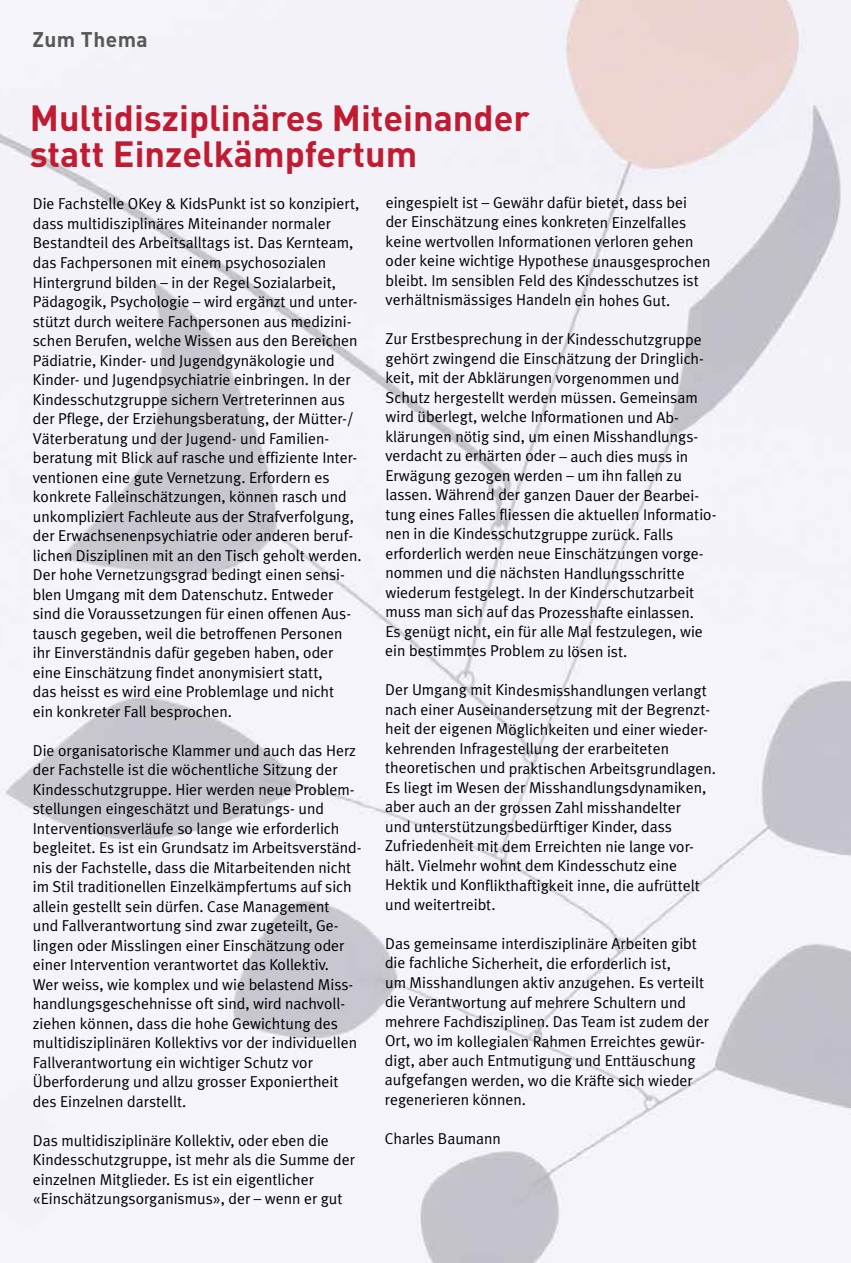
<style>
.page{position:relative;width:851px;height:1263px;background:#fff}
.page>*{position:absolute;margin:0;border:0;box-sizing:border-box;transform-origin:0 0}
.t1{font:700 36px/36px "DIN";color:#c11b32}
.t2{font:700 21px "DIN";letter-spacing:.02em;color:#575756}
.t3{font:15.75px/19.5px "Meta Plus Normal";color:#000}
</style>
<div class="page">
<img style="left:0;top:0;width:850px;height:1263px">
<h2 class="t2" style="left:32px;top:26px;width:117px">Zum Thema</h2>
<h1 class="t1" style="left:30px;top:98px;width:501px">Multidisziplinäres Miteinander statt Einzelkämpfertum</h1>
<p class="t3" style="left:385px;top:193px;width:326px">eingespielt ist – Gewähr dafür bietet, dass bei der Einschätzung eines konkreten Einzelfalles keine wertvollen Informationen verloren gehen oder keine wichtige Hypothese unausgesprochen bleibt. Im sensiblen Feld des Kindesschutzes ist verhältnismässiges Handeln ein hohes Gut.</p>
<p class="t3" style="left:385px;top:329px;width:332px">Zur Erstbesprechung in der Kindesschutzgruppe gehört zwingend die Einschätzung der Dringlich&shy;keit, mit der Abklärungen vorgenommen und Schutz hergestellt werden müssen. Gemeinsam wird überlegt, welche Informationen und Ab&shy;klärungen nötig sind, um einen Misshandlungs&shy;verdacht zu erhärten oder – auch dies muss in Erwägung gezogen werden – um ihn fallen zu lassen. Während der ganzen Dauer der Bearbei&shy;tung eines Falles fliessen die aktuellen Informatio&shy;nen in die Kindesschutzgruppe zurück. Falls erforderlich werden neue Einschätzungen vorge&shy;nommen und die nächsten Handlungsschritte wiederum festgelegt. In der Kinderschutzarbeit muss man sich auf das Prozesshafte einlassen.<br>Es genügt nicht, ein für alle Mal festzulegen, wie ein bestimmtes Problem zu lösen ist.</p>
<p class="t3" style="left:385px;top:680px;width:332px">Der Umgang mit Kindesmisshandlungen verlangt nach einer Auseinandersetzung mit der Begrenzt&shy;heit der eigenen Möglichkeiten und einer wieder&shy;kehrenden Infragestellung der erarbeiteten theoretischen und praktischen Arbeitsgrundlagen.<br>Es liegt im Wesen der Misshandlungsdynamiken, aber auch an der grossen Zahl misshandelter<br>und unterstützungsbedürftiger Kinder, dass Zufriedenheit mit dem Erreichten nie lange vor&shy;hält. Vielmehr wohnt dem Kindesschutz eine Hektik und Konflikthaftigkeit inne, die aufrüttelt und weitertreibt.</p>
<p class="t3" style="left:385px;top:934px;width:325px">Das gemeinsame interdisziplinäre Arbeiten gibt die fachliche Sicherheit, die erforderlich ist,<br>um Misshandlungen aktiv anzugehen. Es verteilt die Verantwortung auf mehrere Schultern und mehrere Fachdisziplinen. Das Team ist zudem der Ort, wo im kollegialen Rahmen Erreichtes gewür&shy;digt, aber auch Entmutigung und Enttäuschung aufgefangen werden, wo die Kräfte sich wieder regenerieren können.</p>
<p class="t3" style="left:385px;top:1128px;width:117px">Charles Baumann</p>
<p class="t3" style="left:33px;top:194px;width:330px">Die Fachstelle OKey &amp; KidsPunkt ist so konzipiert, dass multidisziplinäres Miteinander normaler Bestandteil des Arbeitsalltags ist. Das Kernteam, das Fachpersonen mit einem psychosozialen Hintergrund bilden – in der Regel Sozialarbeit, Pädagogik, Psychologie – wird ergänzt und unter&shy;stützt durch weitere Fachpersonen aus medizini&shy;schen Berufen, welche Wissen aus den Bereichen Pädiatrie, Kinder- und Jugendgynäkologie und Kinder- und Jugendpsychiatrie einbringen. In der Kindesschutzgruppe sichern Vertreterinnen aus der Pflege, der Erziehungsberatung, der Mütter-/ Väterberatung und der Jugend- und Familien&shy;beratung mit Blick auf rasche und effiziente Inter&shy;ventionen eine gute Vernetzung. Erfordern es konkrete Falleinschätzungen, können rasch und unkompliziert Fachleute aus der Strafverfolgung, der Erwachsenenpsychiatrie oder anderen beruf&shy;lichen Disziplinen mit an den Tisch geholt werden.<br>Der hohe Vernetzungsgrad bedingt einen sensi&shy;blen Umgang mit dem Datenschutz. Entweder sind die Voraussetzungen für einen offenen Aus&shy;tausch gegeben, weil die betroffenen Personen ihr Einverständnis dafür gegeben haben, oder eine Einschätzung findet anonymisiert statt,<br>das heisst es wird eine Problemlage und nicht<br>ein konkreter Fall besprochen.</p>
<p class="t3" style="left:33px;top:740px;width:330px">Die organisatorische Klammer und auch das Herz der Fachstelle ist die wöchentliche Sitzung der Kindesschutzgruppe. Hier werden neue Problem&shy;stellungen eingeschätzt und Beratungs- und Interventionsverläufe so lange wie erforderlich begleitet. Es ist ein Grundsatz im Arbeitsverständ&shy;nis der Fachstelle, dass die Mitarbeitenden nicht im Stil traditionellen Einzelkämpfertums auf sich allein gestellt sein dürfen. Case Management<br>und Fallverantwortung sind zwar zugeteilt, Ge&shy;lingen oder Misslingen einer Einschätzung oder einer Intervention verantwortet das Kollektiv.<br>Wer weiss, wie komplex und wie belastend Miss&shy;handlungsgeschehnisse oft sind, wird nachvoll&shy;ziehen können, dass die hohe Gewichtung des multidisziplinären Kollektivs vor der individuellen Fallverantwortung ein wichtiger Schutz vor Überforderung und allzu grosser Exponiertheit des Einzelnen darstellt.</p>
<p class="t3" style="left:33px;top:1130px;width:323px">Das multidisziplinäre Kollektiv, oder eben die Kindesschutzgruppe, ist mehr als die Summe der einzelnen Mitglieder. Es ist ein eigentlicher «Einschätzungsorganismus», der – wenn er gut</p>
</div>
